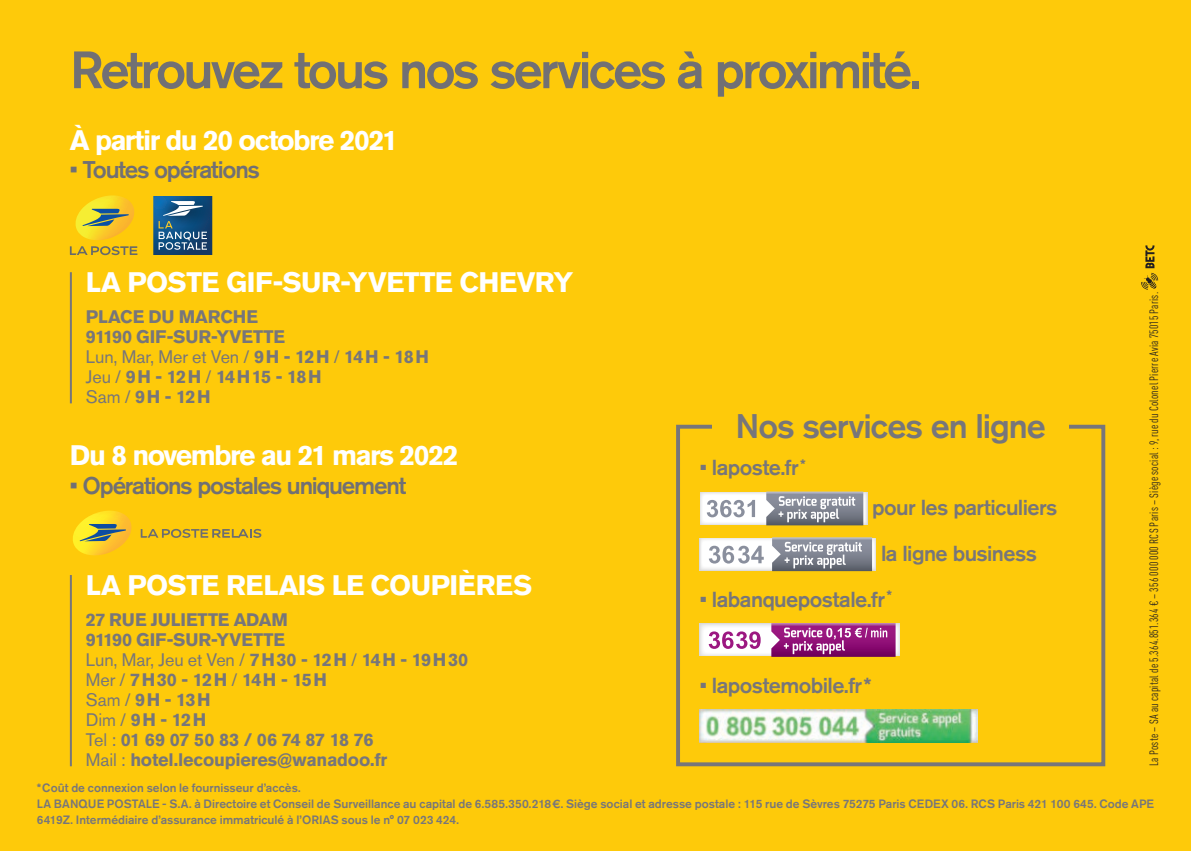
<style>
.page{position:relative;width:1191px;height:851px;background:#fff}
.page>*{position:absolute;margin:0;border:0;box-sizing:border-box;transform-origin:0 0}
.t1{font:500 52px "Akzidenz Grotesk Std";letter-spacing:-.055em;color:#717074}
.t2{font:500 33.8px "Akzidenz Grotesk Std";letter-spacing:-.03em;color:#77767a}
.t3{font:700 28px "Akzidenz Grotesk Std";letter-spacing:-.03em;color:#fff}
.t4{font:700 28px "Akzidenz Grotesk Std";letter-spacing:-.055em;color:#fff}
.t5{font:500 24px "Akzidenz Grotesk Std";letter-spacing:-.05em;color:#717074}
.t6{font:500 21.6px/45.8px "Akzidenz Grotesk Std";letter-spacing:-.025em;color:#77767a;text-align:center}
.t7{font:700 18px/20px "Akzidenz Grotesk Std";letter-spacing:-.01em;color:#77767a}
.t8{font:500 12px/16px "Akzidenz Grotesk Std";color:#77767a}
.t9{font:condensed 12px "DINOT";letter-spacing:.02em;color:#231f20}
.s1{font-weight:400}
</style>
<div class="page">
<div style="left:0;top:0;width:1191px;height:850px;background:#feca0a"></div>
<svg style="left:1141px;top:245px;width:17px;height:44px"></svg>
<div style="left:676px;top:424px;width:429px;height:342px;border:4px solid #77767a"></div>
<div style="left:700px;top:492px;width:167px;height:32px;background:linear-gradient(to bottom,#fefefe,#fdfdfd)"></div>
<svg style="left:707px;top:500px;width:48px;height:17px"></svg>
<svg style="left:766px;top:491px;width:97px;height:34px;background:#979aa1"></svg>
<div style="left:700px;top:538px;width:176px;height:32px;background:linear-gradient(to bottom,#fefefe,#fafafa)"></div>
<svg style="left:772px;top:537px;width:100px;height:34px;background:#9699a1"></svg>
<svg style="left:709px;top:545px;width:54px;height:18px"></svg>
<svg style="left:700px;top:623px;width:200px;height:33px;background:#f4f1f3"></svg>
<svg style="left:708px;top:631px;width:52px;height:17px"></svg>
<svg style="left:771px;top:623px;width:124px;height:33px;background:#a33d8f"></svg>
<img style="left:700px;top:709px;width:278px;height:33px">
<div style="left:712px;top:403px;width:357px;height:45px;background:#feca0a"></div>
<svg style="left:70px;top:246px;width:67px;height:9px"></svg>
<svg style="left:75px;top:195px;width:59px;height:45px"></svg>
<svg style="left:153px;top:196px;width:59px;height:59px;background:#36678f"></svg>
<hr style="left:70px;top:272px;width:2px;height:131px;background:#77767a">
<hr style="left:70px;top:575px;width:2px;height:191px;background:#77767a">
<svg style="left:141px;top:529px;width:120px;height:9px"></svg>
<svg style="left:73px;top:511px;width:59px;height:44px"></svg>
<h1 class="t1" style="left:70px;top:38px;width:852px">Retrouvez tous nos services à proximité.</h1>
<h3 class="t4" style="left:70px;top:124px;width:329px">À partir du 20 octobre 2021</h3>
<h3 class="t5" style="left:70px;top:155px;width:192px">• Toutes opérations</h3>
<h3 class="t3" style="left:86px;top:266px;width:489px">LA POSTE GIF-SUR-YVETTE CHEVRY</h3>
<h3 class="t7" style="left:86px;top:307px;width:344px">PLACE DU MARCHE<br>91190 GIF-SUR-YVETTE<br><span class="s1">Lun, Mar, Mer et Ven /</span> 9H - 12H <span class="s1">/</span> 14H - 18H<br><span class="s1">Jeu /</span> 9H - 12H <span class="s1">/</span> 14H15 - 18H<br><span class="s1">Sam /</span> 9H - 12H</h3>
<p class="t9" style="left:1147px;top:766px;width:476px;rotate:-90deg">La Poste – SA au capital de 5.364.851.364 € – 356 000 000 RCS Paris – Siège social : 9, rue du Colonel Pierre Avia 75015 Paris.</p>
<p class="t8" style="left:37px;top:779px;width:1118px">*Coût de connexion selon le fournisseur d’accès.<br>LA BANQUE POSTALE - S.A. à Directoire et Conseil de Surveillance au capital de 6.585.350.218€. Siège social et adresse postale : 115 rue de Sèvres 75275 Paris CEDEX 06. RCS Paris 421 100 645. Code APE<br>6419Z. Intermédiaire d’assurance immatriculé à l’ORIAS sous le n° 07 023 424.</p>
<h2 class="t2" style="left:735px;top:406px;width:312px">Nos services en ligne</h2>
<h3 class="t4" style="left:70px;top:439px;width:390px">Du 8 novembre au 21 mars 2022</h3>
<h3 class="t5" style="left:70px;top:470px;width:338px">• Opérations postales uniquement</h3>
<h3 class="t6" style="left:700px;top:444px;width:108px">• laposte.fr<sup>*</sup></h3>
<h3 class="t6" style="left:872px;top:484px;width:187px">pour les particuliers la ligne business</h3>
<h3 class="t6" style="left:700px;top:576px;width:194px">• labanquepostale.fr<sup>*</sup></h3>
<h3 class="t3" style="left:86px;top:568px;width:448px">LA POSTE RELAIS LE COUPIÈRES</h3>
<h3 class="t7" style="left:86px;top:609px;width:384px">27 RUE JULIETTE ADAM<br>91190 GIF-SUR-YVETTE<br><span class="s1">Lun, Mar, Jeu et Ven /</span> 7H30 - 12H <span class="s1">/</span> 14H - 19H30<br><span class="s1">Mer /</span> 7H30 - 12H <span class="s1">/</span> 14H - 15H<br><span class="s1">Sam /</span> 9H - 13H<br><span class="s1">Dim /</span> 9H - 12H<br><span class="s1">Tel :</span> 01 69 07 50 83 / 06 74 87 18 76<br><span class="s1">Mail :</span> hotel.lecoupieres@wanadoo.fr</h3>
<h3 class="t6" style="left:700px;top:661px;width:173px">• lapostemobile.fr*</h3>
</div>
